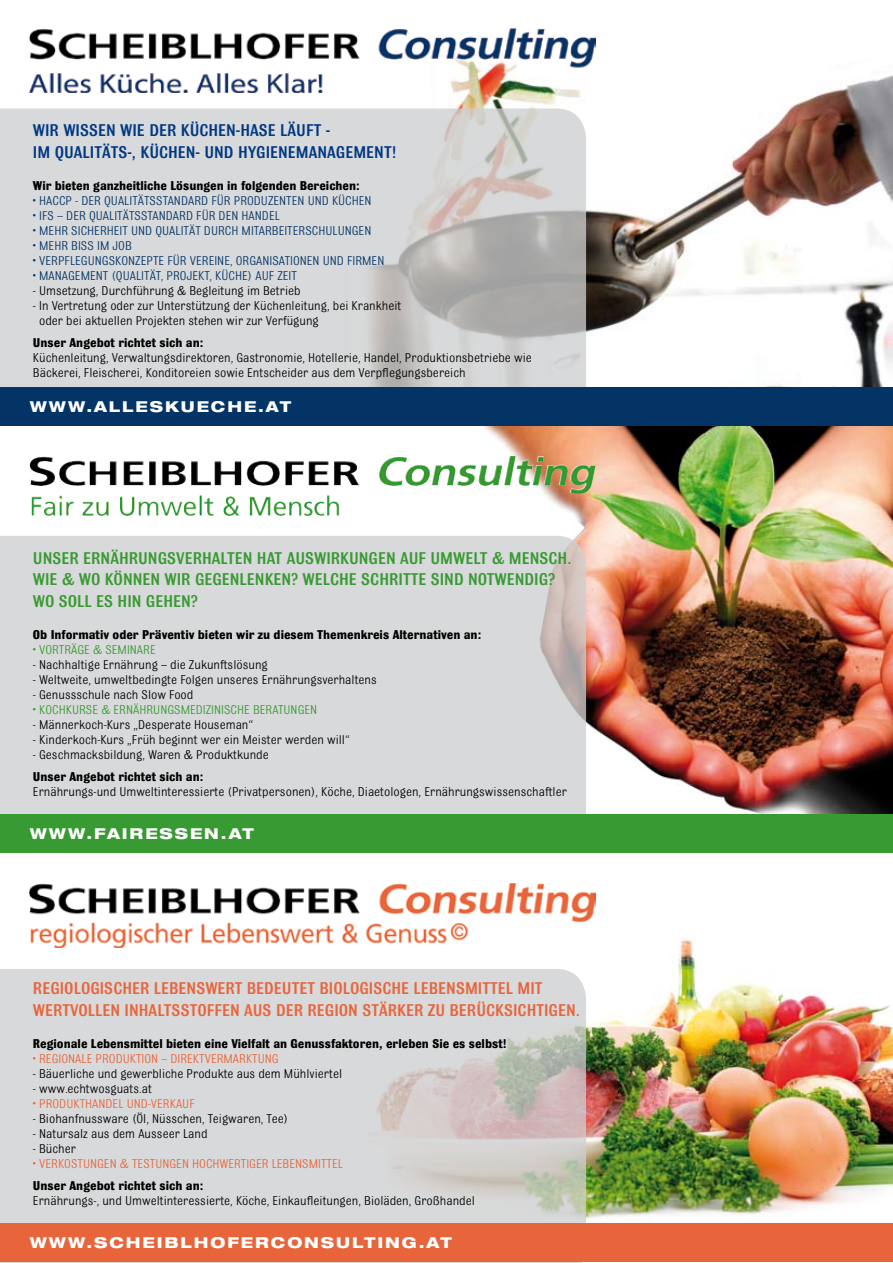
<style>
.page{position:relative;width:893px;height:1263px;background:#fff}
.page>*{position:absolute;margin:0;border:0;box-sizing:border-box;transform-origin:0 0}
.t1{font:500 18px/21.6px "Bulldog";color:#389a32}
.t2{font:500 18px/21.6px "Bulldog";color:#e8653c}
.t3{font:500 18px/21.6px "Bulldog";color:#003882}
.t4{font:800 expanded 15px "Helvetica Neue LT Std";letter-spacing:.13em;color:#fff}
.t5{font:13.5px/15px "Bulldog";color:#000}
.t6{font:700 13.5px "Bulldog";color:#000}
.t7{font:13.5px "Bulldog";color:#043466}
.t8{font:13.5px "Bulldog";color:#e8653c}
.t9{font:13.5px "Bulldog";color:#389a32}
</style>
<div class="page">
<img style="left:586px;top:938px;width:307px;height:286px">
<svg style="left:0;top:969px;width:586px;height:294px;background:#d5d4d4"></svg>
<img style="left:340px;top:425px;width:553px;height:389px">
<div style="left:0;top:536px;width:586px;height:278px;background:#d8d9da"></div>
<img style="left:449px;top:75px;width:443px;height:312px">
<svg style="left:0;top:108px;width:586px;height:279px;background:#d1d1d1"></svg>
<div style="left:0;top:387px;width:893px;height:38px;background:#043466"></div>
<div style="left:0;top:814px;width:893px;height:39px;background:#389a32"></div>
<div style="left:0;top:1224px;width:893px;height:38px;background:#e8653c"></div>
<img style="left:30px;top:29px;width:566px;height:63px">
<img style="left:30px;top:456px;width:514px;height:30px">
<img style="left:30px;top:883px;width:566px;height:64px">
<h1 class="t3" style="left:33px;top:119px;width:365px">WIR WISSEN WIE DER KÜCHEN-HASE LÄUFT -<br>IM QUALITÄTS-, KÜCHEN- UND HYGIENEMANAGEMENT!</h1>
<p class="t6" style="left:33px;top:179px;width:328px">Wir bieten ganzheitliche Lösungen in folgenden Bereichen:</p>
<p class="t7" style="left:33px;top:194px;width:340px">• HACCP - der Qualitätsstandard für Produzenten und Küch en</p>
<p class="t7" style="left:33px;top:209px;width:249px">• IFS – der Qualitätsstandard für den Handel</p>
<p class="t7" style="left:33px;top:224px;width:340px">• Mehr Sicherheit und Qualität durch Mitarbeiterschulungen</p>
<p class="t7" style="left:33px;top:239px;width:100px">• Mehr Biss im Job</p>
<p class="t7" style="left:33px;top:254px;width:353px">• Verpflegungskonzepte für Vereine, Organisationen und Firmen</p>
<p class="t7" style="left:33px;top:269px;width:265px">• Manag em ent (Qualität, Proj ekt, Küch e) auf Zeit</p>
<p class="t5" style="left:33px;top:283px;width:269px">- Umsetzung, Durchführung &amp; Begleitung im Betrieb</p>
<p class="t5" style="left:39px;top:298px;width:364px;text-indent:-6px">- In Vertretung oder zur Unterstützung der Küchenleitung, bei Krankheit oder bei aktuellen Projekten stehen wir zur Verfügung</p>
<p class="t6" style="left:33px;top:336px;width:172px">Unser Angebot richtet sich an:</p>
<p class="t5" style="left:33px;top:350px;width:500px">Küchenleitung, Verwaltungsdirektoren, Gastronomie, Hotellerie, Handel, Produktionsbetriebe wie<br>Bäckerei, Fleischerei, Konditoreien sowie Entscheider aus dem Verpflegungsbereich</p>
<p class="t4" style="left:30px;top:396px;width:263px">WWW.ALLESKUECHE.AT</p>
<h1 class="t1" style="left:33px;top:547px;width:540px">UNSER ERNÄHRUNGSVERHALTEN HAT AUSWIRKUNGEN AUF UMWELT &amp; MENSCH.<br>WIE &amp; WO KÖNNEN WIR GEGENLENKEN? WELCHE SCHRITTE SIND NOTWENDIG?<br>WO SOLL ES HIN GEHEN?</h1>
<p class="t6" style="left:33px;top:628px;width:450px">Ob Informativ oder Präventiv bieten wir zu diesem Themenkreis Alternativen an:</p>
<p class="t9" style="left:33px;top:643px;width:124px">• Vorträge &amp; Sem inare</p>
<p class="t5" style="left:33px;top:657px;width:236px">- Nachhaltige Ernährung – die Zukunftslösung</p>
<p class="t5" style="left:33px;top:672px;width:345px">- Weltweite, umweltbedingte Folgen unseres Ernährungsverhaltens</p>
<p class="t5" style="left:33px;top:687px;width:162px">- Genussschule nach Slow Food</p>
<p class="t9" style="left:33px;top:703px;width:286px">• Kochkurse &amp; Ernährungsmedizinische Beratungen</p>
<p class="t5" style="left:33px;top:717px;width:222px">- Männerkoch-Kurs „Desperate Houseman“</p>
<p class="t5" style="left:33px;top:732px;width:318px">- Kinderkoch-Kurs „Früh beginnt wer ein Meister werden will“</p>
<p class="t5" style="left:33px;top:747px;width:237px">- Geschmacksbildung, Waren &amp; Produktkunde</p>
<p class="t6" style="left:33px;top:770px;width:172px">Unser Angebot richtet sich an:</p>
<p class="t5" style="left:33px;top:784px;width:535px">Ernährungs-und Umweltinteressierte (Privatpersonen), Köche, Diaetologen, Ernährungswissenschaftler</p>
<p class="t4" style="left:30px;top:824px;width:226px">WWW.FAIRESSEN.AT</p>
<h1 class="t2" style="left:33px;top:977px;width:548px">REGIOLOGISCHER LEBENSWERT BEDEUTET BIOLOGISCHE LEBENSMITTEL MIT<br>WERTVOLLEN INHALTSSTOFFEN AUS DER REGION STÄRKER ZU BERÜCKSICHTIGEN.</h1>
<p class="t6" style="left:33px;top:1037px;width:475px">Regionale Lebensmittel bieten eine Vielfalt an Genussfaktoren, erleben Sie es selbst!</p>
<p class="t8" style="left:33px;top:1052px;width:246px">• Regionale Produktion – Direktvermarktung</p>
<p class="t5" style="left:33px;top:1066px;width:311px">- Bäuerliche und gewerbliche Produkte aus dem Mühlviertel</p>
<p class="t5" style="left:33px;top:1081px;width:121px">- www.echtwosguats.at</p>
<p class="t8" style="left:33px;top:1097px;width:163px">• Produkthandel und-verkauf</p>
<p class="t5" style="left:33px;top:1111px;width:257px">- Biohanfnussware (Öl, N üsschen, Teigwaren, Tee)</p>
<p class="t5" style="left:33px;top:1126px;width:176px">- Natursalz aus dem Ausseer Land</p>
<p class="t5" style="left:33px;top:1141px;width:45px">- Bücher</p>
<p class="t8" style="left:33px;top:1157px;width:312px">• Verkostungen &amp; Testungen hochwertiger Lebensmittel</p>
<p class="t6" style="left:33px;top:1179px;width:172px">Unser Angebot richtet sich an:</p>
<p class="t5" style="left:33px;top:1193px;width:443px">Ernährungs-, und Umweltinteressierte, Köche, Einkaufleitungen, Bioläden, Großhandel</p>
<p class="t4" style="left:30px;top:1233px;width:424px">WWW.SCHEIBLHOFERCONSULTING.AT</p>
</div>
